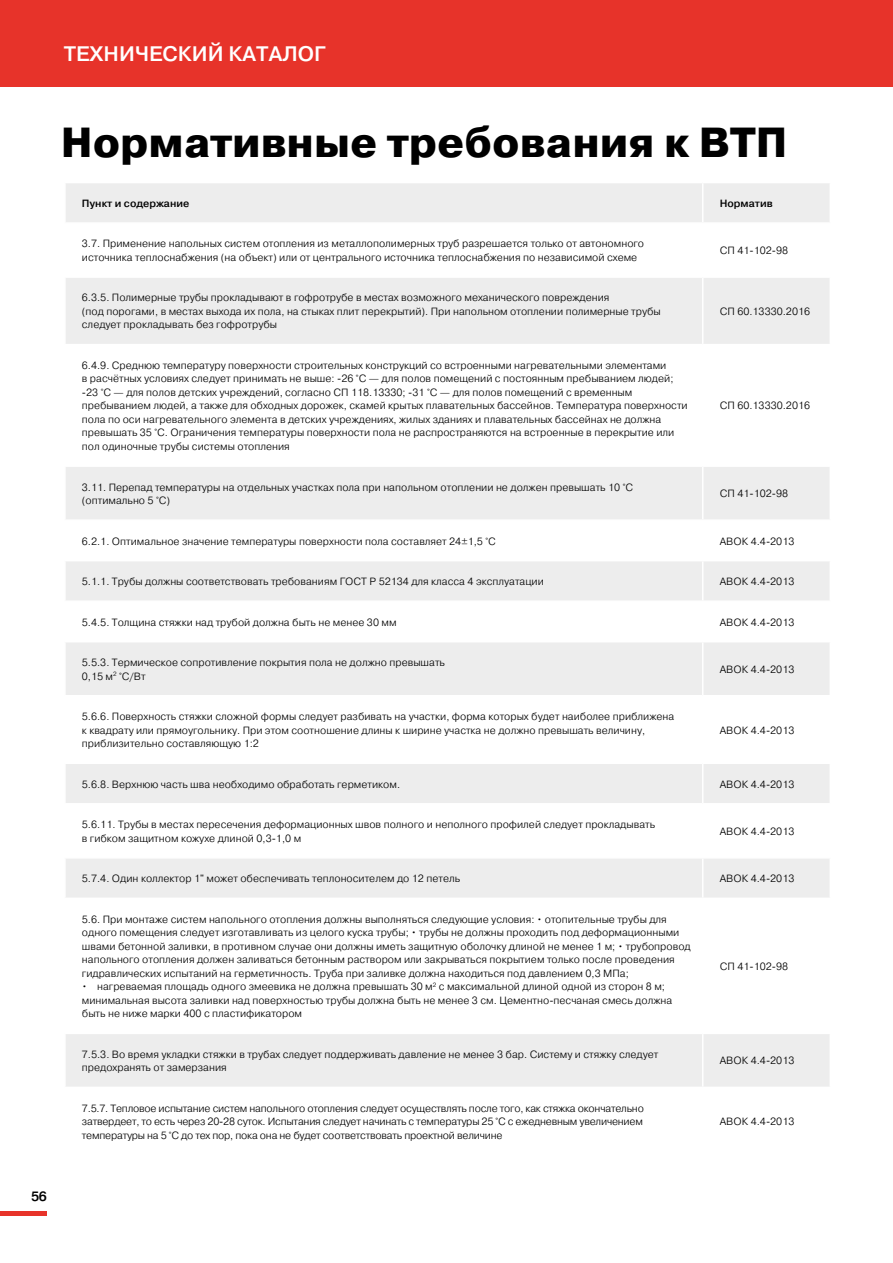
<style>
.page{position:relative;width:893px;height:1263px;background:#fff}
.page>*{position:absolute;margin:0;border:0;box-sizing:border-box;transform-origin:0 0}
.t1{font:800 42px "Pragmatica";color:#000}
.t2{font:500 21px "Pragmatica";color:#fff}
.t3{font:500 13.5px "Pragmatica";color:#000}
.t4{font:300 10.5px/13.5px "Pragmatica";color:#000}
.t5{font:500 10.5px "Pragmatica";color:#000}
</style>
<div class="page">
<hr style="left:0;top:1212px;width:47px;height:4px;background:#e7332a">
<div style="left:0;top:0;width:893px;height:87px;background:#e7332a"></div>
<div style="left:66px;top:183px;width:764px;height:904px;background:#ededed"></div>
<svg style="left:66px;top:224px;width:764px;height:52px"></svg>
<svg style="left:66px;top:345px;width:764px;height:120px"></svg>
<svg style="left:66px;top:521px;width:764px;height:39px"></svg>
<svg style="left:66px;top:602px;width:764px;height:39px"></svg>
<svg style="left:66px;top:696px;width:764px;height:66px"></svg>
<svg style="left:66px;top:804px;width:764px;height:53px"></svg>
<svg style="left:66px;top:899px;width:764px;height:133px"></svg>
<hr style="left:702px;top:183px;width:1px;height:39px;background:#fff">
<hr style="left:64px;top:222px;width:639px;height:2px;background:#fff">
<hr style="left:703px;top:222px;width:128px;height:2px;background:#fff">
<hr style="left:702px;top:224px;width:1px;height:52px;background:#fff">
<hr style="left:64px;top:276px;width:639px;height:2px;background:#fff">
<hr style="left:703px;top:276px;width:128px;height:2px;background:#fff">
<hr style="left:702px;top:278px;width:1px;height:66px;background:#fff">
<hr style="left:64px;top:344px;width:639px;height:1px;background:#fff">
<hr style="left:703px;top:344px;width:128px;height:1px;background:#fff">
<hr style="left:702px;top:345px;width:1px;height:120px;background:#fff">
<hr style="left:64px;top:465px;width:639px;height:2px;background:#fff">
<hr style="left:703px;top:465px;width:128px;height:2px;background:#fff">
<hr style="left:702px;top:467px;width:1px;height:52px;background:#fff">
<hr style="left:64px;top:519px;width:639px;height:2px;background:#fff">
<hr style="left:703px;top:519px;width:128px;height:2px;background:#fff">
<hr style="left:702px;top:521px;width:1px;height:39px;background:#fff">
<hr style="left:64px;top:560px;width:639px;height:1px;background:#fff">
<hr style="left:703px;top:560px;width:128px;height:1px;background:#fff">
<hr style="left:702px;top:561px;width:1px;height:39px;background:#fff">
<hr style="left:64px;top:600px;width:639px;height:2px;background:#fff">
<hr style="left:703px;top:600px;width:128px;height:2px;background:#fff">
<hr style="left:702px;top:602px;width:1px;height:39px;background:#fff">
<hr style="left:64px;top:641px;width:639px;height:1px;background:#fff">
<hr style="left:703px;top:641px;width:128px;height:1px;background:#fff">
<hr style="left:702px;top:642px;width:1px;height:53px;background:#fff">
<hr style="left:64px;top:695px;width:639px;height:1px;background:#fff">
<hr style="left:703px;top:695px;width:128px;height:1px;background:#fff">
<hr style="left:702px;top:696px;width:1px;height:66px;background:#fff">
<hr style="left:64px;top:762px;width:639px;height:2px;background:#fff">
<hr style="left:703px;top:762px;width:128px;height:2px;background:#fff">
<hr style="left:702px;top:764px;width:1px;height:39px;background:#fff">
<hr style="left:64px;top:803px;width:639px;height:1px;background:#fff">
<hr style="left:703px;top:803px;width:128px;height:1px;background:#fff">
<hr style="left:702px;top:804px;width:1px;height:53px;background:#fff">
<hr style="left:64px;top:857px;width:639px;height:1px;background:#fff">
<hr style="left:703px;top:857px;width:128px;height:1px;background:#fff">
<hr style="left:702px;top:858px;width:1px;height:39px;background:#fff">
<hr style="left:64px;top:897px;width:639px;height:2px;background:#fff">
<hr style="left:703px;top:897px;width:128px;height:2px;background:#fff">
<hr style="left:702px;top:899px;width:1px;height:133px;background:#fff">
<hr style="left:64px;top:1032px;width:639px;height:2px;background:#fff">
<hr style="left:703px;top:1032px;width:128px;height:2px;background:#fff">
<hr style="left:702px;top:1034px;width:1px;height:53px;background:#fff">
<h2 class="t2" style="left:64px;top:41px;width:263px">ТЕХНИЧЕСКИЙ КАТАЛОГ</h2>
<h1 class="t1" style="left:61px;top:116px;width:728px">Нормативные требования к ВТП</h1>
<p class="t5" style="left:82px;top:197px;width:109px">Пункт и содержание</p>
<p class="t5" style="left:720px;top:197px;width:54px">Норматив</p>
<p class="t4" style="left:82px;top:237px;width:564px">3.7. Применение напольных систем отопления из металлополимерных труб разрешается только от автономного источника теплоснабжения (на объект) или от центрального источника теплоснабжения по независимой схеме</p>
<p class="t4" style="left:720px;top:244px;width:70px">СП 41-102-98</p>
<p class="t4" style="left:82px;top:291px;width:580px">6.3.5. Полимерные трубы прокладывают в гофротрубе в местах возможного механического повреждения<br>(под порогами, в местах выхода их пола, на стыках плит перекрытий). При напольном отоплении полимерные трубы следует прокладывать без гофротрубы</p>
<p class="t4" style="left:720px;top:304px;width:92px">СП 60.13330.2016</p>
<p class="t4" style="left:82px;top:358px;width:607px">6.4.9. Среднюю температуру поверхности строительных конструкций со встроенными нагревательными элементами<br>в расчётных условиях следует принимать не выше: -26 °С — для полов помещений с постоянным пребыванием людей; -23 °С — для полов детских учреждений, согласно СП 118.13330; -31 °С — для полов помещений с временным пребыванием людей, а также для обходных дорожек, скамей крытых плавательных бассейнов. Температура поверхности пола по оси нагревательного элемента в детских учреждениях, жилых зданиях и плавательных бассейнах не должна превышать 35 °С. Ограничения температуры поверхности пола не распространяются на встроенные в перекрытие или пол одиночные трубы системы отопления</p>
<p class="t4" style="left:720px;top:399px;width:92px">СП 60.13330.2016</p>
<p class="t4" style="left:82px;top:480px;width:553px">3.11. Перепад температуры на отдельных участках пола при напольном отоплении не должен превышать 10 °С (оптимально 5 °С)</p>
<p class="t4" style="left:720px;top:487px;width:70px">СП 41-102-98</p>
<p class="t4" style="left:82px;top:534px;width:415px">6.2.1. Оптимальное значение температуры поверхности пола составляет 24±1,5 °С</p>
<p class="t4" style="left:720px;top:534px;width:76px">АВОК 4.4-2013</p>
<p class="t4" style="left:82px;top:574px;width:463px">5.1.1. Трубы должны соответствовать требованиям ГОСТ Р 52134 для класса 4 эксплуатации</p>
<p class="t4" style="left:720px;top:574px;width:76px">АВОК 4.4-2013</p>
<p class="t4" style="left:82px;top:615px;width:316px">5.4.5. Толщина стяжки над трубой должна быть не менее 30 мм</p>
<p class="t4" style="left:720px;top:615px;width:76px">АВОК 4.4-2013</p>
<p class="t4" style="left:82px;top:655px;width:365px">5.5.3. Термическое сопротивление покрытия пола не должно превышать<br>0,15 м<sup>2</sup> °С/Вт</p>
<p class="t4" style="left:720px;top:662px;width:76px">АВОК 4.4-2013</p>
<p class="t4" style="left:82px;top:709px;width:594px">5.6.6. Поверхность стяжки сложной формы следует разбивать на участки, форма которых будет наиболее приближена к квадрату или прямоугольнику. При этом соотношение длины к ширине участка не должно превышать величину, приблизительно составляющую 1:2</p>
<p class="t4" style="left:720px;top:723px;width:76px">АВОК 4.4-2013</p>
<p class="t4" style="left:82px;top:777px;width:320px">5.6.8. Верхнюю часть шва необходимо обработать герметиком.</p>
<p class="t4" style="left:720px;top:777px;width:76px">АВОК 4.4-2013</p>
<p class="t4" style="left:82px;top:817px;width:575px">5.6.11. Трубы в местах пересечения деформационных швов полного и неполного профилей следует прокладывать в гибком защитном кожухе длиной 0,3-1,0 м</p>
<p class="t4" style="left:720px;top:824px;width:76px">АВОК 4.4-2013</p>
<p class="t4" style="left:82px;top:871px;width:380px">5.7.4. Один коллектор 1" может обеспечивать теплоносителем до 12 петель</p>
<p class="t4" style="left:720px;top:871px;width:76px">АВОК 4.4-2013</p>
<p class="t4" style="left:82px;top:912px;width:610px">5.6. При монтаже систем напольного отопления должны выполняться следующие условия: • отопительные трубы для одного помещения следует изготавливать из целого куска трубы; • трубы не должны проходить под деформационными швами бетонной заливки, в противном случае они должны иметь защитную оболочку длиной не менее 1 м; • трубопровод напольного отопления должен заливаться бетонным раствором или закрываться покрытием только после проведения гидравлических испытаний на герметичность. Труба при заливке должна находиться под давлением 0,3 МПа;</p>
<p class="t4" style="left:82px;top:980px;width:592px">• нагреваемая площадь одного змеевика не должна превышать 30 м<sup>2</sup> с максимальной длиной одной из сторон 8 м; минимальная высота заливки над поверхностью трубы должна быть не менее 3 см. Цементно-песчаная смесь должна быть не ниже марки 400 с пластификатором</p>
<p class="t4" style="left:720px;top:959px;width:70px">СП 41-102-98</p>
<p class="t4" style="left:82px;top:1047px;width:578px">7.5.3. Во время укладки стяжки в трубах следует поддерживать давление не менее 3 бар. Систему и стяжку следует предохранять от замерзания</p>
<p class="t4" style="left:720px;top:1054px;width:76px">АВОК 4.4-2013</p>
<p class="t4" style="left:82px;top:1101px;width:563px;text-align:justify">7.5.7. Тепловое испытание систем напольного отопления следует осуществлять после того, как стяжка окончательно затвердеет, то есть через 20-28 суток. Испытания следует начинать с температуры 25 °С с ежедневным увеличением температуры на 5 °С до тех пор, пока она не будет соответствовать проектной величине</p>
<p class="t4" style="left:720px;top:1115px;width:76px">АВОК 4.4-2013</p>
<p class="t3" style="left:31px;top:1188px;width:18px">56</p>
</div>
